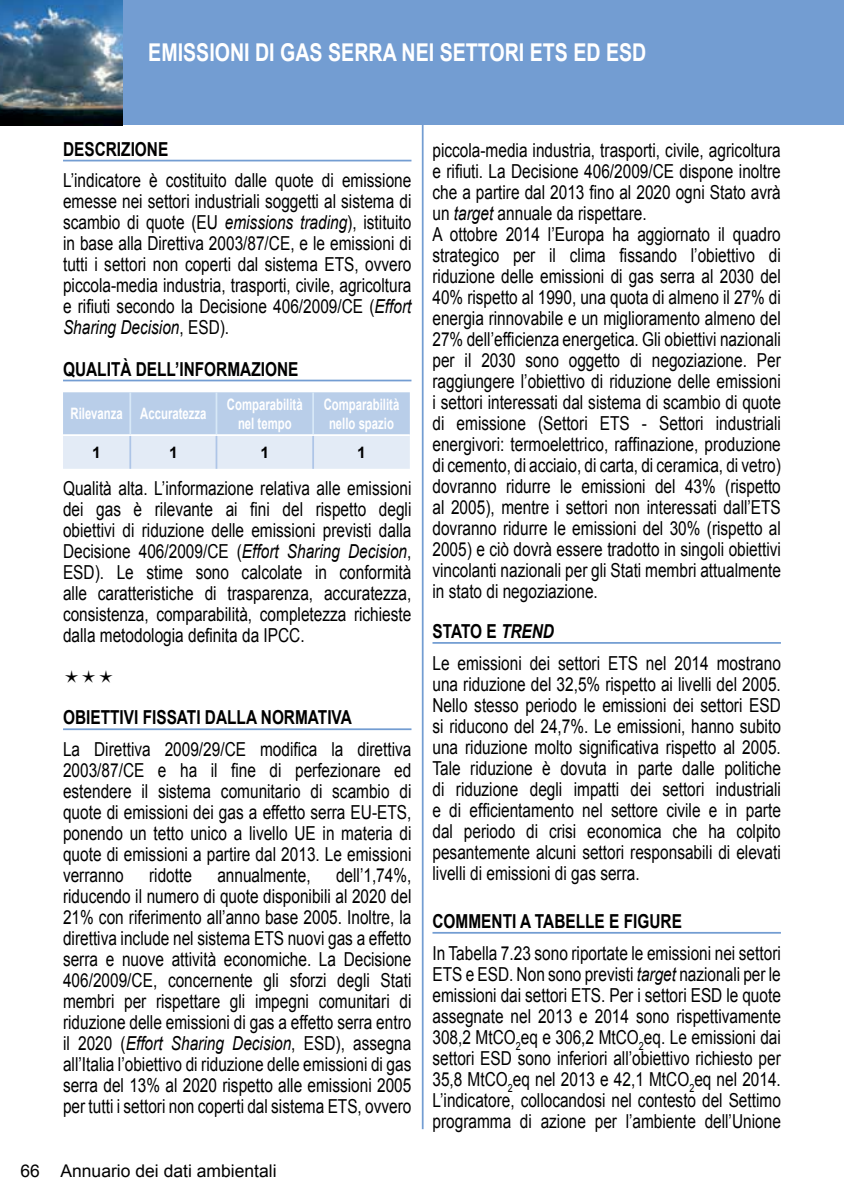
<style>
.page{position:relative;width:844px;height:1191px;background:#fff}
.page>*{position:absolute;margin:0;border:0;box-sizing:border-box;transform-origin:0 0}
.t1{font:700 24.5px "Arial";color:#fff;scale:.8 1}
.t2{font:19.25px/21px "Arial";color:#000;text-align:justify;scale:.8 1}
.t3{font:700 19.25px "Arial";color:#000;scale:.8 1}
.t4{font:17.5px "Arial";color:#000}
.t5{font:700 15.75px/18.9px "Arial";color:#fff;text-align:center;scale:.72 1}
.t6{font:700 15.75px "Arial";color:#000}
.s1{font-style:italic}
.s2{font-weight:700}
.s3{font-weight:700;font-style:italic}
</style>
<div class="page">
<div style="left:123px;top:0;width:720px;height:125px;background:#739dd2"></div>
<img style="left:0;top:0;width:123px;height:125px">
<hr style="left:421px;top:117px;width:2px;height:1012px;background:#739dd2">
<hr style="left:63px;top:160px;width:348px;height:1px;background:#739dd2">
<hr style="left:63px;top:380px;width:348px;height:1px;background:#739dd2">
<svg style="left:63px;top:392px;width:347px;height:77px;background:#cbdbee"></svg>
<hr style="left:129px;top:436px;width:2px;height:33px;background:#aec5e7">
<hr style="left:215px;top:436px;width:2px;height:33px;background:#aec5e7">
<hr style="left:312px;top:436px;width:2px;height:33px;background:#aec5e7">
<hr style="left:129px;top:392px;width:2px;height:42px;background:#d7e8f7">
<hr style="left:215px;top:392px;width:2px;height:42px;background:#d7e8f7">
<hr style="left:312px;top:392px;width:2px;height:42px;background:#d7e8f7">
<hr style="left:63px;top:434px;width:67px;height:2px;background:#fff">
<hr style="left:130px;top:434px;width:86px;height:2px;background:#fff">
<hr style="left:216px;top:434px;width:97px;height:2px;background:#fff">
<hr style="left:313px;top:434px;width:97px;height:2px;background:#fff">
<hr style="left:63px;top:728px;width:348px;height:2px;background:#739dd2">
<hr style="left:432px;top:642px;width:348px;height:2px;background:#739dd2">
<hr style="left:432px;top:932px;width:348px;height:1px;background:#739dd2">
<p class="t1" style="left:148px;top:36px;width:624px">EMISSIONI DI GAS SERRA NEI SETTORI ETS ED ESD</p>
<p class="t3" style="left:63px;top:136px;width:133px">DESCRIZIONE</p>
<p class="t2" style="left:63px;top:170px;width:437px">L’indicatore è costituito dalle quote di emissione emesse nei settori industriali soggetti al sistema di scambio di quote (EU <span class="s1">emissions trading</span>), istituito in base alla Direttiva 2003/87/CE, e le emissioni di tutti i settori non coperti dal sistema ETS, ovvero piccola-media industria, trasporti, civile, agricoltura e rifiuti secondo la Decisione 406/2009/CE (<span class="s1">Effort Sharing Decision</span>, ESD).</p>
<p class="t3" style="left:63px;top:356px;width:296px">QUALITÀ DELL’INFORMAZIONE</p>
<p class="t5" style="left:70px;top:405px;width:190px">Rilevanza Accuratezza</p>
<p class="t5" style="left:227px;top:395px;width:107px">Comparabilità nel tempo</p>
<p class="t5" style="left:323px;top:395px;width:107px">Comparabilità nello spazio</p>
<p class="t6" style="left:92px;top:441px;width:10px">1</p>
<p class="t6" style="left:169px;top:441px;width:10px">1</p>
<p class="t6" style="left:260px;top:441px;width:10px">1</p>
<p class="t6" style="left:357px;top:441px;width:10px">1</p>
<p class="t2" style="left:63px;top:478px;width:437px">Qualità alta. L’informazione relativa alle emissioni dei gas è rilevante ai fini del rispetto degli obiettivi di riduzione delle emissioni previsti dalla Decisione 406/2009/CE (<span class="s1">Effort Sharing Decision</span>, ESD). Le stime sono calcolate in conformità alle caratteristiche di trasparenza, accuratezza, consistenza, comparabilità, completezza richieste dalla metodologia definita da IPCC.</p>
<p class="t3" style="left:63px;top:705px;width:362px">OBIETTIVI FISSATI DALLA NORMATIVA</p>
<p class="t2" style="left:63px;top:739px;width:437px">La Direttiva 2009/29/CE modifica la direttiva 2003/87/CE e ha il fine di perfezionare ed estendere il sistema comunitario di scambio di quote di emissioni dei gas a effetto serra EU-ETS, ponendo un tetto unico a livello UE in materia di quote di emissioni a partire dal 2013. Le emissioni verranno</p>
<p class="t2" style="left:63px;top:865px;width:437px;text-indent:273px">dell’1,74%, riducendo il numero di quote disponibili al 2020 del 21% con riferimento all’anno base 2005. Inoltre, la direttiva include nel sistema ETS nuovi gas a effetto serra e nuove attività economiche. La Decisione 406/2009/CE, concernente gli sforzi degli Stati membri per rispettare gli impegni comunitari di riduzione delle emissioni di gas a effetto serra entro il 2020 (<span class="s1">Effort Sharing Decision</span>, ESD), assegna all’Italia l’obiettivo di riduzione delle emissioni di gas serra del 13% al 2020 rispetto alle emissioni 2005 per tutti i settori non coperti dal sistema ETS, ovvero</p>
<p class="t2" style="left:149px;top:865px;width:55px">ridotte</p>
<p class="t2" style="left:217px;top:865px;width:118px">annualmente,</p>
<p class="t4" style="left:20px;top:1159px;width:257px">66 Annuario dei dati ambientali</p>
<p class="t2" style="left:432px;top:140px;width:437px;text-align:left">piccola-media industria, trasporti, civile, agricoltura e rifiuti. La Decisione 406/2009/CE dispone inoltre che a partire dal 2013 fino al 2020 ogni Stato avrà un <span class="s1">target</span> annuale da rispettare.<br>A ottobre 2014 l’Europa ha aggiornato il quadro strategico per il clima fissando l’obiettivo di riduzione delle emissioni di gas serra al 2030 del 40% rispetto al 1990, una quota di almeno il 27% di energia rinnovabile e un miglioramento almeno del 27% dell’efficienza energetica. Gli obiettivi nazionali per il 2030 sono oggetto di negoziazione. Per raggiungere l’obiettivo di riduzione delle emissioni i settori interessati dal sistema di scambio di quote di emissione (Settori ETS - Settori industriali energivori: termoelettrico, raffinazione, produzione di cemento, di acciaio, di carta, di ceramica, di vetro) dovranno ridurre le emissioni del 43% (rispetto al 2005), mentre i settori non interessati dall’ETS dovranno ridurre le emissioni del 30% (rispetto al 2005) e ciò dovrà essere tradotto in singoli obiettivi vincolanti nazionali per gli Stati membri attualmente in stato di negoziazione.</p>
<p class="t2" style="left:432px;top:616px;width:437px;line-height:31.5px"><span class="s2">STATO E</span> <span class="s3">TREND<br></span>Le emissioni dei settori ETS nel 2014 mostrano</p>
<p class="t2" style="left:432px;top:673px;width:437px">una riduzione del 32,5% rispetto ai livelli del 2005.<br>Nello stesso periodo le emissioni dei settori ESD si riducono del 24,7%. Le emissioni, hanno subito una riduzione molto significativa rispetto al 2005.<br>Tale riduzione è dovuta in parte dalle politiche di riduzione degli impatti dei settori industriali e di efficientamento nel settore civile e in parte dal periodo di crisi economica che ha colpito pesantemente alcuni settori responsabili di elevati livelli di emissioni di gas serra.</p>
<p class="t3" style="left:432px;top:908px;width:313px">COMMENTI A TABELLE E FIGURE</p>
<p class="t2" style="left:432px;top:942px;width:437px">In Tabella 7.23 sono riportate le emissioni nei settori ETS e ESD. Non sono previsti <span class="s1">target</span> nazionali per le emissioni dai settori ETS. Per i settori ESD le quote assegnate nel 2013 e 2014 sono rispettivamente 308,2 MtCO<sub>2</sub>eq e 306,2 MtCO<sub>2</sub>eq. Le emissioni dai settori ESD sono inferiori all’obiettivo richiesto per 35,8 MtCO<sub>2</sub>eq nel 2013 e 42,1 MtCO<sub>2</sub>eq nel 2014.<br>L’indicatore, collocandosi nel contesto del Settimo programma di azione per l’ambiente dell’Unione</p>
</div>
